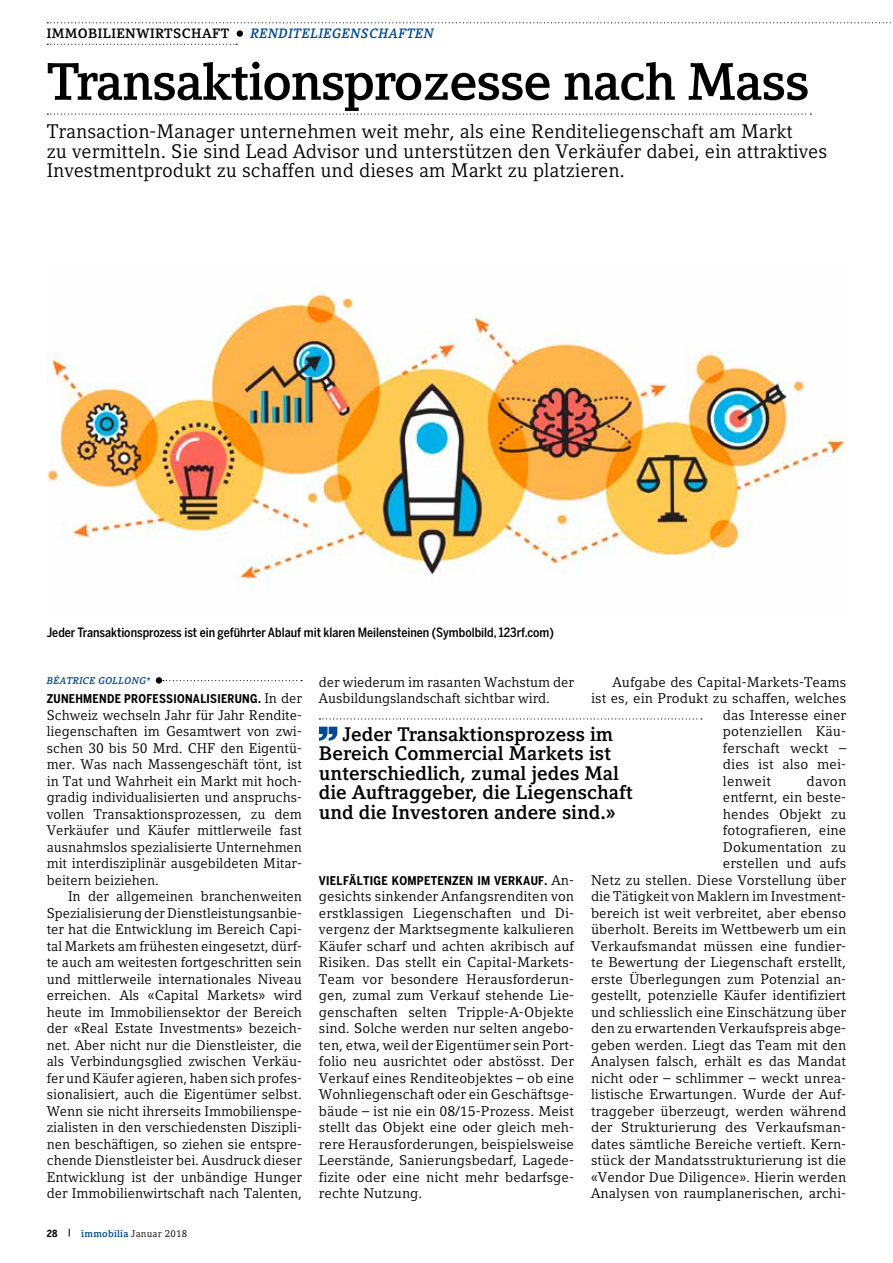
<style>
.page{position:relative;width:893px;height:1263px;background:#fff}
.page>*{position:absolute;margin:0;border:0;box-sizing:border-box;transform-origin:0 0}
.t1{font:700 52.05px "Compatil Letter LT Pro";letter-spacing:-.025em;color:#000}
.t2{font:19.5px/19.5px "Compatil Letter LT Pro";color:#000}
.t3{font:700 19.5px/19.5px "Compatil Letter LT Pro";color:#000}
.t4{font:13.95px/16.5px "Compatil Letter LT Pro";letter-spacing:.005em;color:#000;text-align:justify}
.t5{font:italic 700 13.5px "Compatil Letter LT Pro";letter-spacing:.025em;color:#004a93}
.t6{font:700 13.5px "Compatil Letter LT Pro";letter-spacing:.025em;color:#000}
.t7{font:500 12.75px "Benton Sans Cond";color:#000}
.t8{font:700 12px "Benton Sans Cond";letter-spacing:.025em;color:#000}
.t9{font:9.75px "Compatil Letter LT Pro";letter-spacing:.025em;color:#000}
.t10{font:italic 700 9.75px "Compatil Letter LT Pro";letter-spacing:.025em;color:#004a93}
.s1{font-family:"Compatil Letter LT Pro";font-weight:400;font-size:13.95px}
.s2{font-family:"Benton Sans Cond";font-weight:700}
.s3{font-weight:700}
.s4{font-weight:700;color:#004a93}
</style>
<div class="page">
<svg style="left:47px;top:22px;width:844px;height:1px"></svg>
<svg style="left:47px;top:44px;width:190px;height:1px"></svg>
<div style="left:237px;top:30px;width:6px;height:7px;background:#000;border-radius:50%"></div>
<svg style="left:163px;top:680px;width:139px;height:1px"></svg>
<div style="left:156px;top:677px;width:6px;height:7px;background:#000;border-radius:50%"></div>
<svg style="left:47px;top:114px;width:764px;height:1px"></svg>
<img style="left:47px;top:294px;width:799px;height:294px">
<svg style="left:319px;top:718px;width:383px;height:1px"></svg>
<svg style="left:319px;top:727px;width:18px;height:14px"></svg>
<p class="t6" style="left:47px;top:26px;width:184px">IMMOBILIENWIRTSCHAFT</p>
<p class="t5" style="left:250px;top:26px;width:185px">RENDITELIEGENSCHAFTEN</p>
<h1 class="t1" style="left:47px;top:51px;width:764px">Transaktionsprozesse nach Mass</h1>
<p class="t2" style="left:47px;top:122px;width:782px">Transaction-Manager unternehmen weit mehr, als eine Renditeliegenschaft am Markt<br>zu vermitteln. Sie sind Lead Advisor und unterstützen den Verkäufer dabei, ein attraktives<br>Investmentprodukt zu schaffen und dieses am Markt zu platzieren.</p>
<p class="t7" style="left:47px;top:625px;width:509px">Jeder Transaktionsprozess ist ein geführter Ablauf mit klaren Meilensteinen (Symbolbild, 123rf.com)</p>
<p class="t10" style="left:47px;top:674px;width:105px">BÉATRICE GOLLONG*</p>
<p class="t8" style="left:47px;top:692px;width:257px">ZUNEHMENDE PROFESSIONALISIERUNG. <span class="s1">In der</span></p>
<p class="t4" style="left:47px;top:707px;width:257px">Schweiz wechseln Jahr für Jahr Rendite&shy;liegenschaften im Gesamtwert von zwi&shy;schen 30 bis 50 Mrd. CHF den Eigentü&shy;mer. Was nach Massengeschäft tönt, ist in Tat und Wahrheit ein Markt mit hoch&shy;gradig individualisierten und anspruchs&shy;vollen Transaktionsprozessen, zu dem Verkäufer und Käufer mittlerweile fast ausnahmslos spezialisierte Unternehmen mit interdisziplinär ausgebildeten Mitar&shy;beitern beiziehen.</p>
<p class="t4" style="left:47px;top:888px;width:257px;text-indent:21px">In der allgemeinen branchenweiten Spezialisierung der Dienstleistungsanbie&shy;ter hat die Entwicklung im Bereich Capi&shy;tal Markets am frühesten eingesetzt, dürf&shy;te auch am weitesten fortgeschritten sein und mittlerweile internationales Niveau erreichen. Als «Capital Markets» wird heute im Immobiliensektor der Bereich der «Real Estate Investments» bezeich&shy;net. Aber nicht nur die Dienstleister, die als Verbindungsglied zwischen Verkäu&shy;fer und Käufer agieren, haben sich profes&shy;sionalisiert, auch die Eigentümer selbst.<br>Wenn sie nicht ihrerseits Immobilienspe&shy;zialisten in den verschiedensten Diszipli&shy;nen beschäftigen, so ziehen sie entspre&shy;chende Dienstleister bei. Ausdruck dieser Entwicklung ist der unbändige Hunger der Immobilienwirtschaft nach Talenten,</p>
<p class="t9" style="left:47px;top:1227px;width:142px"><span class="s2">28</span> <span class="s3">|</span> <span class="s4">immobilia</span> Januar 2018</p>
<p class="t4" style="left:319px;top:674px;width:257px">der wiederum im rasanten Wachstum der<br>Ausbildungslandschaft sichtbar wird.</p>
<p class="t4" style="left:612px;top:674px;width:235px">Aufgabe des Capital-Markets-Teams</p>
<p class="t4" style="left:591px;top:690px;width:257px">ist es, ein Produkt zu schaffen, welches</p>
<p class="t4" style="left:723px;top:707px;width:125px">das Interesse einer</p>
<p class="t4" style="left:723px;top:723px;width:125px">potenziellen Käu-</p>
<p class="t4" style="left:723px;top:740px;width:125px">ferschaft weckt –</p>
<p class="t4" style="left:723px;top:756px;width:125px">dies ist also mei-</p>
<p class="t4" style="left:723px;top:773px;width:50px">lenweit</p>
<h2 class="t3" style="left:319px;top:724px;width:315px;text-indent:24px">Jeder Transaktionsprozess im Bereich Commercial Markets ist unterschiedlich, zumal jedes Mal die Auftraggeber, die Liegenschaft und die Investoren andere sind.»</h2>
<p class="t4" style="left:591px;top:773px;width:257px;text-align:right">davon<br>entfernt, ein beste-<br>hendes Objekt zu<br>fotografieren, eine<br>Dokumentation zu<br>erstellen und aufs<br>Netz zu stellen. Diese Vorstellung über die Tätigkeit von Maklern im Investment&shy;bereich ist weit verbreitet, aber ebenso überholt. Bereits im Wettbewerb um ein Verkaufsmandat müssen eine fundier&shy;te Bewertung der Liegenschaft erstellt, erste Überlegungen zum Potenzial an&shy;gestellt, potenzielle Käufer identifiziert und schliesslich eine Einschätzung über den zu erwartenden Verkaufspreis abge&shy;geben werden. Liegt das Team mit den Analysen falsch, erhält es das Mandat nicht oder – schlimmer – weckt unrea&shy;listische Erwartungen. Wurde der Auf&shy;traggeber überzeugt, werden während der Strukturierung des Verkaufsman&shy;dates sämtliche Bereiche vertieft. Kern&shy;stück der Mandatsstrukturierung ist die «Vendor Due Diligence». Hierin werden Analysen von raumplanerischen, archi-</p>
<p class="t8" style="left:319px;top:873px;width:257px">VIELFÄLTIGE KOMPETENZEN IM VERKAUF. <span class="s1">An-</span></p>
<p class="t4" style="left:319px;top:888px;width:257px">gesichts sinkender Anfangsrenditen von erstklassigen Liegenschaften und Di&shy;vergenz der Marktsegmente kalkulieren Käufer scharf und achten akribisch auf Risiken. Das stellt ein Capital-Markets-Team vor besondere Herausforderun&shy;gen, zumal zum Verkauf stehende Lie&shy;genschaften selten Tripple-A-Objekte sind. Solche werden nur selten angebo&shy;ten, etwa, weil der Eigentümer sein Port&shy;folio neu ausrichtet oder abstösst. Der Verkauf eines Renditeobjektes – ob eine Wohnliegenschaft oder ein Geschäftsge&shy;bäude – ist nie ein 08/15-Prozess. Meist stellt das Objekt eine oder gleich meh&shy;rere Herausforderungen, beispielsweise Leerstände, Sanierungsbedarf, Lagede&shy;fizite oder eine nicht mehr bedarfsge&shy;rechte Nutzung.</p>
</div>
